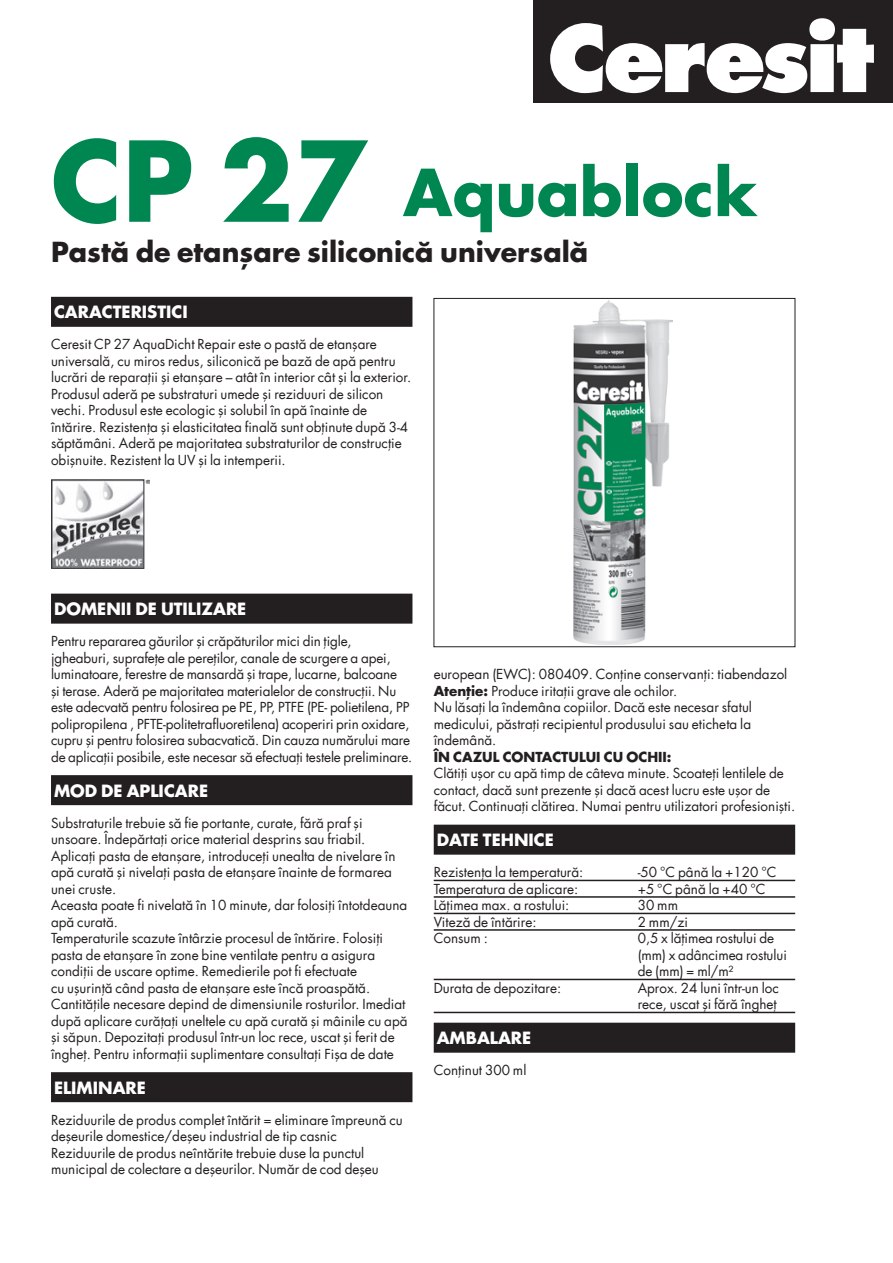
<style>
.page{position:relative;width:893px;height:1263px;background:#fff}
.page>*{position:absolute;margin:0;border:0;box-sizing:border-box;transform-origin:0 0}
.verde{font:700 108px "Futura Std";color:#008751}
.verde-2{font:700 63px "Futura Std";color:#008751}
.subtitlu_20{font:700 27px "Futura Std";color:#231f20}
.black{font:700 16.5px "Futura Std";color:#fff}
.bodytext{font:13.5px/16.5px "Futura Std";color:#231f20}
.bodytext-2{font:700 13.5px "Futura Std";color:#231f20}
.s1{font-weight:700}
</style>
<div class="page">
<div style="left:51px;top:297px;width:361px;height:30px;background:#231f20"></div>
<div style="left:51px;top:594px;width:361px;height:30px;background:#231f20"></div>
<div style="left:51px;top:775px;width:361px;height:30px;background:#231f20"></div>
<div style="left:51px;top:1072px;width:361px;height:30px;background:#231f20"></div>
<img style="left:51px;top:479px;width:99px;height:89px">
<div style="left:434px;top:825px;width:361px;height:30px;background:#231f20"></div>
<hr style="left:434px;top:880px;width:361px;height:1px;background:#231f20">
<hr style="left:434px;top:896px;width:361px;height:2px;background:#231f20">
<hr style="left:434px;top:913px;width:361px;height:1px;background:#231f20">
<hr style="left:434px;top:929px;width:361px;height:2px;background:#231f20">
<hr style="left:434px;top:979px;width:361px;height:1px;background:#231f20">
<hr style="left:434px;top:1012px;width:361px;height:1px;background:#231f20">
<div style="left:434px;top:1023px;width:361px;height:30px;background:#231f20"></div>
<img style="left:573px;top:301px;width:100px;height:343px">
<div style="left:434px;top:298px;width:361px;height:349px;border:1px solid #231f20"></div>
<div style="left:533px;top:0;width:360px;height:103px;background:#231f20"></div>
<svg style="left:550px;top:18px;width:324px;height:75px"></svg>
<p class="verde" style="left:51px;top:109px;width:318px">CP 27</p>
<p class="subtitlu_20" style="left:51px;top:234px;width:539px">Pastă de etanşare siliconică universală</p>
<p class="black" style="left:54px;top:301px;width:135px">CARACTERISTICI</p>
<p class="bodytext" style="left:51px;top:336px;width:362px">Ceresit CP 27 AquaDicht Repair este o pastă de etanşare universală, cu miros redus, siliconică pe bază de apă pentru lucrări de reparaţii şi etanşare – atât în interior cât şi la exterior.</p>
<p class="bodytext" style="left:51px;top:385px;width:359px">Produsul aderă pe substraturi umede şi reziduuri de silicon vechi. Produsul este ecologic şi solubil în apă înainte de întărire. Rezistenţa şi elasticitatea finală sunt obţinute după 3-4 săptămâni. Aderă pe majoritatea substraturilor de construcţie obişnuite. Rezistent la UV şi la intemperii.</p>
<p class="verde-2" style="left:403px;top:151px;width:356px">Aquablock</p>
<p class="black" style="left:54px;top:598px;width:194px">DOMENII DE UTILIZARE</p>
<p class="bodytext" style="left:51px;top:633px;width:363px">Pentru repararea găurilor şi crăpăturilor mici din ţigle, jgheaburi, suprafeţe ale pereţilor, canale de scurgere a apei, luminatoare, ferestre de mansardă şi trape, lucarne, balcoane<br>şi terase. Aderă pe majoritatea materialelor de construcţii. Nu este adecvată pentru folosirea pe PE, PP, PTFE (PE- polietilena, PP polipropilena , PFTE-politetrafluoretilena) acoperiri prin oxidare, cupru şi pentru folosirea subacvatică. Din cauza numărului mare de aplicaţii posibile, este necesar să efectuaţi testele preliminare.</p>
<p class="black" style="left:54px;top:779px;width:156px">MOD DE APLICARE</p>
<p class="bodytext" style="left:51px;top:814px;width:346px">Substraturile trebuie să fie portante, curate, fără praf şi unsoare. Îndepărtaţi orice material desprins sau friabil.<br>Aplicaţi pasta de etanşare, introduceţi unealta de nivelare în apă curată şi nivelaţi pasta de etanşare înainte de formarea unei cruste.</p>
<p class="bodytext" style="left:51px;top:897px;width:358px">Aceasta poate fi nivelată în 10 minute, dar folosiţi întotdeauna apă curată.</p>
<p class="bodytext" style="left:51px;top:930px;width:358px">Temperaturile scazute întârzie procesul de întărire. Folosiţi pasta de etanşare în zone bine ventilate pentru a asigura condiţii de uscare optime. Remedierile pot fi efectuate<br>cu uşurinţă când pasta de etanşare este încă proaspătă.<br>Cantităţile necesare depind de dimensiunile rosturilor. Imediat după aplicare curăţaţi uneltele cu apă curată şi mâinile cu apă şi săpun. Depozitaţi produsul într-un loc rece, uscat şi ferit de îngheţ. Pentru informaţii suplimentare consultaţi Fişa de date</p>
<p class="black" style="left:54px;top:1076px;width:93px">ELIMINARE</p>
<p class="bodytext" style="left:51px;top:1111px;width:353px">Reziduurile de produs complet întărit = eliminare împreună cu deşeurile domestice/deşeu industrial de tip casnic</p>
<p class="bodytext" style="left:51px;top:1144px;width:329px">Reziduurile de produs neîntărite trebuie duse la punctul municipal de colectare a deşeurilor. Număr de cod deşeu</p>
<p class="bodytext" style="left:434px;top:666px;width:355px">european (EWC): 080409. Conţine conservanţi: tiabendazol</p>
<p class="bodytext" style="left:434px;top:682px;width:245px"><span class="s1">Atenţie:</span> Produce iritaţii grave ale ochilor.</p>
<p class="bodytext" style="left:434px;top:699px;width:320px;text-align:justify">Nu lăsaţi la îndemâna copiilor. Dacă este necesar sfatul medicului, păstraţi recipientul produsului sau eticheta la îndemână.</p>
<p class="bodytext-2" style="left:434px;top:747px;width:239px">ÎN CAZUL CONTACTULUI CU OCHII:</p>
<p class="bodytext" style="left:434px;top:765px;width:363px">Clătiţi uşor cu apă timp de câteva minute. Scoateţi lentilele de contact, dacă sunt prezente şi dacă acest lucru este uşor de făcut. Continuaţi clătirea. Numai pentru utilizatori profesionişti.</p>
<p class="black" style="left:437px;top:829px;width:119px">DATE TEHNICE</p>
<p class="bodytext" style="left:434px;top:864px;width:151px">Rezistenţa la temperatură:</p>
<p class="bodytext" style="left:638px;top:864px;width:140px">-50 °C până la +120 °C</p>
<p class="bodytext" style="left:434px;top:880px;width:146px">Temperatura de aplicare:</p>
<p class="bodytext" style="left:638px;top:880px;width:129px">+5 °C până la +40 °C</p>
<p class="bodytext" style="left:434px;top:897px;width:137px">Lăţimea max. a rostului:</p>
<p class="bodytext" style="left:638px;top:897px;width:42px">30 mm</p>
<p class="bodytext" style="left:434px;top:913px;width:104px">Viteză de întărire:</p>
<p class="bodytext" style="left:638px;top:913px;width:52px">2 mm/zi</p>
<p class="bodytext" style="left:434px;top:930px;width:56px">Consum :</p>
<p class="bodytext" style="left:638px;top:930px;width:151px">0,5 x lăţimea rostului de (mm) x adâncimea rostului de (mm) = ml/m²</p>
<p class="bodytext" style="left:434px;top:979px;width:129px">Durata de depozitare:</p>
<p class="bodytext" style="left:638px;top:979px;width:143px">Aprox. 24 luni într-un loc rece, uscat şi fără îngheţ</p>
<p class="black" style="left:437px;top:1027px;width:96px">AMBALARE</p>
<p class="bodytext" style="left:434px;top:1062px;width:94px">Conţinut 300 ml</p>
</div>
